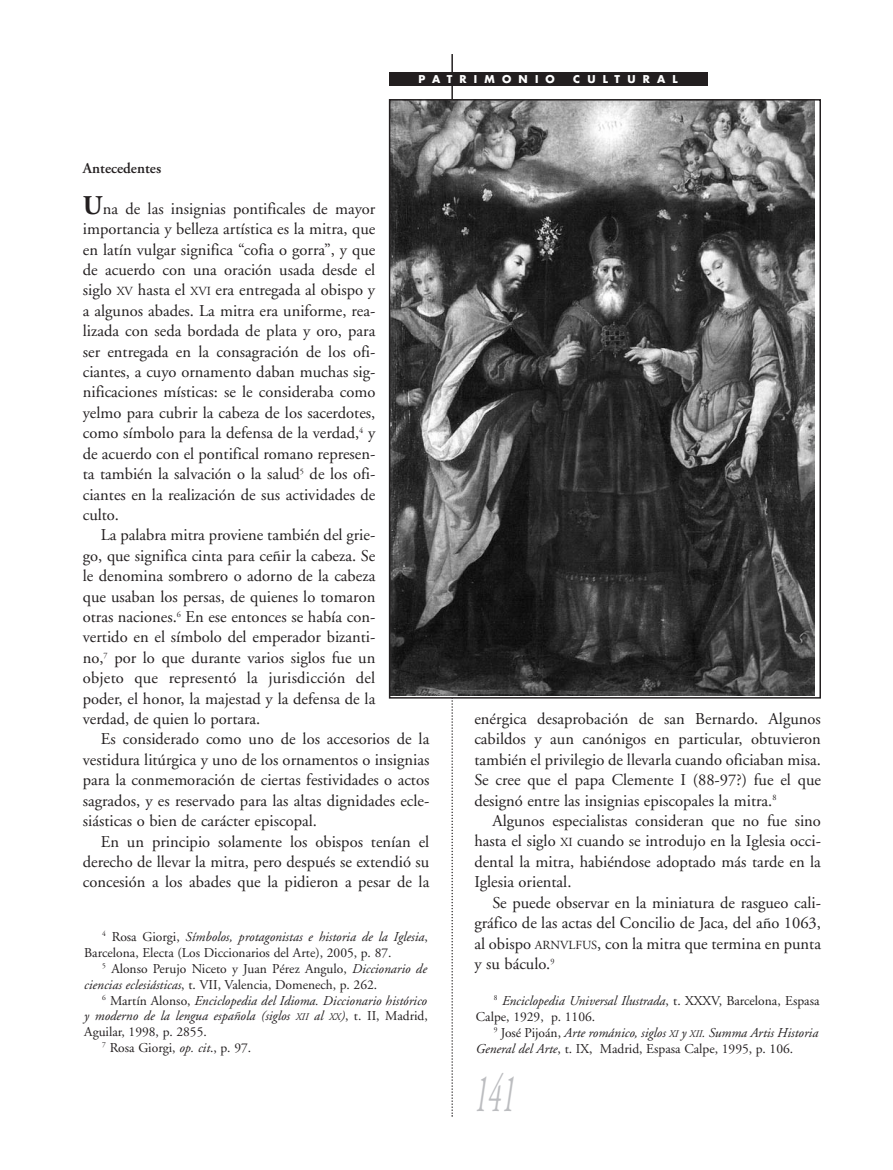
<style>
.page{position:relative;width:893px;height:1170px;background:#fff}
.page>*{position:absolute;margin:0;border:0;box-sizing:border-box;transform-origin:0 0}
.t1{font:italic 54px "Adobe Garamond";color:#bcbdc0;scale:.5 1}
.t2{font:16.5px/20.4px "Adobe Garamond";color:#231f20;text-align:justify}
.t3{font:600 15px "Adobe Garamond";color:#231f20}
.t4{font:13.5px/15.9px "Adobe Garamond";color:#231f20}
.t5{font:italic 13.5px/15.9px "Adobe Garamond";color:#231f20}
.t6{font:700 10.5px "Futura";letter-spacing:.685em;color:#fff}
.s1{font-weight:700;font-size:27px}
.s2{font-size:12.3px}
.s3{font-style:italic}
.s4{font-style:normal}
.s5{font-size:10.2px}
</style>
<div class="page">
<hr style="left:451px;top:54px;width:2px;height:306px;background:#231f20">
<svg style="left:451px;top:698px;width:2px;height:418px"></svg>
<div style="left:389px;top:72px;width:318px;height:14px;background:#231f20"></div>
<img style="left:392px;top:102px;width:422px;height:593px">
<div style="left:389px;top:99px;width:432px;height:599px;border:2px solid #231f20"></div>
<p class="t6" style="left:419px;top:74px;width:138px">PATRIMONIO</p>
<p class="t6" style="left:573px;top:74px;width:106px">CULTURAL</p>
<p class="t3" style="left:83px;top:162px;width:80px">Antecedentes</p>
<p class="t2" style="left:83px;top:200px;width:294px"><span class="s1">U</span>na de las insignias pontificales de mayor importancia y belleza artística es la mitra, que en latín vulgar significa “cofia o gorra”, y que de acuerdo con una oración usada desde el siglo <span class="s2">XV</span> hasta el <span class="s2">XVI</span> era entregada al obispo y a algunos abades. La mitra era uniforme, rea&shy;lizada con seda bordada de plata y oro, para ser entregada en la consagración de los ofi&shy;ciantes, a cuyo ornamento daban muchas sig&shy;nificaciones místicas: se le consideraba como yelmo para cubrir la cabeza de los sacerdotes, como símbolo para la defensa de la verdad,<sup>4</sup> y de acuerdo con el pontifical romano represen&shy;ta también la salvación o la salud<sup>5</sup> de los ofi&shy;ciantes en la realización de sus actividades de culto.</p>
<p class="t2" style="left:83px;top:526px;width:294px;text-indent:18px">La palabra mitra proviene también del grie&shy;go, que significa cinta para ceñir la cabeza. Se le denomina sombrero o adorno de la cabeza que usaban los persas, de quienes lo tomaron otras naciones.<sup>6</sup> En ese entonces se había con&shy;vertido en el símbolo del emperador bizanti&shy;no,<sup>7</sup> por lo que durante varios siglos fue un objeto que representó la jurisdicción del poder, el honor, la majestad y la defensa de la verdad, de quien lo portara.</p>
<p class="t2" style="left:83px;top:730px;width:348px;text-indent:18px">Es considerado como uno de los accesorios de la vestidura litúrgica y uno de los ornamentos o insignias para la conmemoración de ciertas festividades o actos sagrados, y es reservado para las altas dignidades ecle&shy;siásticas o bien de carácter episcopal.</p>
<p class="t2" style="left:83px;top:832px;width:348px;text-indent:18px">En un principio solamente los obispos tenían el derecho de llevar la mitra, pero después se extendió su concesión a los abades que la pidieron a pesar de la</p>
<p class="t4" style="left:84px;top:929px;width:345px;text-indent:18px"><sup>4</sup> Rosa Giorgi, <span class="s3">Símbolos, protagonistas e historia de la Iglesia</span>,<br>Barcelona, Electa (Los Diccionarios del Arte), 2005, p. 87.</p>
<p class="t4" style="left:84px;top:961px;width:344px;text-indent:18px"><sup>5</sup> Alonso Perujo Niceto y Juan Pérez Angulo, <span class="s3">Diccionario de ciencias eclesiásticas</span>, t. VII, Valencia, Domenech, p. 262.</p>
<p class="t5" style="left:102px;top:993px;width:326px"><sup>6</sup> <span class="s4">Martín Alonso,</span> Enciclopedia del Idioma. Diccionario histórico</p>
<p class="t5" style="left:84px;top:1009px;width:345px">y moderno de la lengua española (siglos <span class="s5">XII</span> al <span class="s5">XX</span>)<span class="s4">, t. II, Madrid,</span></p>
<p class="t4" style="left:84px;top:1025px;width:124px">Aguilar, 1998, p. 2855.</p>
<p class="t4" style="left:102px;top:1041px;width:150px"><sup>7</sup> Rosa Giorgi, <span class="s3">op. cit</span>., p. 97.</p>
<p class="t2" style="left:474px;top:710px;width:348px">enérgica desaprobación de san Bernardo. Algunos cabildos y aun canónigos en particular, obtuvieron también el privilegio de llevarla cuando oficiaban misa.<br>Se cree que el papa Clemente I (88-97?) fue el que designó entre las insignias episcopales la mitra.<sup>8</sup></p>
<p class="t2" style="left:474px;top:812px;width:348px;text-indent:18px">Algunos especialistas consideran que no fue sino hasta el siglo <span class="s2">XI</span> cuando se introdujo en la Iglesia occi&shy;dental la mitra, habiéndose adoptado más tarde en la Iglesia oriental.</p>
<p class="t2" style="left:474px;top:893px;width:348px;text-indent:18px">Se puede observar en la miniatura de rasgueo cali&shy;gráfico de las actas del Concilio de Jaca, del año 1063, al obispo <span class="s2">ARNVLFUS</span>, con la mitra que termina en punta y su báculo.<sup>9</sup></p>
<p class="t4" style="left:476px;top:993px;width:345px;text-indent:18px"><sup>8</sup> <span class="s3">Enciclopedia Universal Ilustrada</span>, t. XXXV, Barcelona, Espasa<br>Calpe, 1929, p. 1106.</p>
<p class="t5" style="left:476px;top:1025px;width:344px;text-indent:18px"><sup>9</sup> <span class="s4">José Pijoán,</span> Arte románico, siglos <span class="s5">XI</span> y <span class="s5">XII</span>. Summa Artis Historia<br>General del Arte<span class="s4">, t. IX, Madrid, Espasa Calpe, 1995, p. 106.</span></p>
<h1 class="t1" style="left:474px;top:1071px;width:83px">141</h1>
</div>
